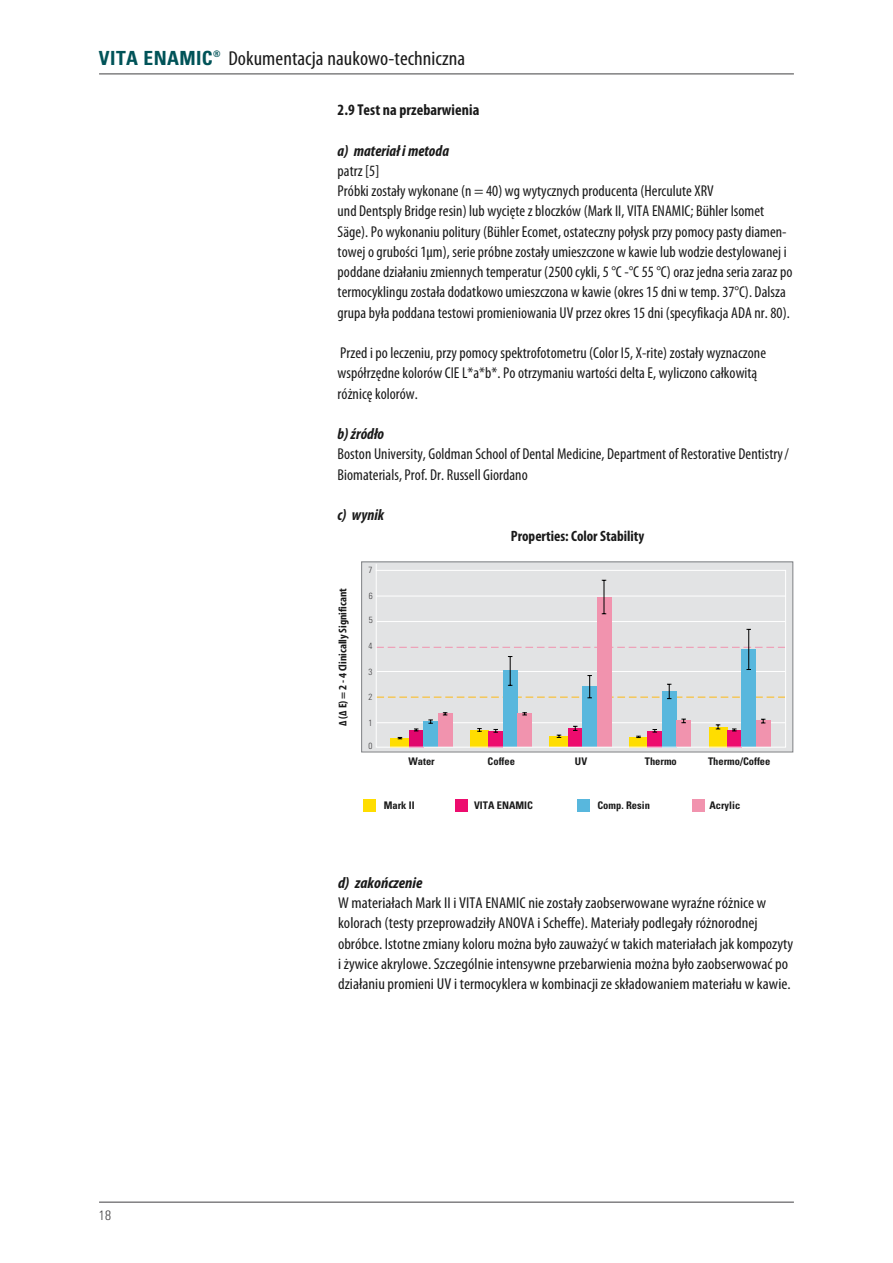
<style>
.page{position:relative;width:893px;height:1263px;background:#fff}
.page>*{position:absolute;margin:0;border:0;box-sizing:border-box;transform-origin:0 0}
.t1{font:condensed 20.25px "Myriad Pro";letter-spacing:.005em;color:#1a1a1a;scale:1.05 1}
.t2{font:condensed 15.75px/20.2px "Myriad Pro";letter-spacing:.005em;color:#1a1a1a}
.t3{font:condensed 15.75px/20.2px "Myriad Pro";letter-spacing:.005em;color:#1a1a1a;scale:1.05 1}
.t4{font:italic 700 condensed 15.75px "Myriad Pro";letter-spacing:.005em;color:#1a1a1a}
.t5{font:700 condensed 15.75px "Myriad Pro";letter-spacing:.005em;color:#1a1a1a}
.t6{font:italic 700 condensed 15.75px "Myriad Pro";letter-spacing:.005em;color:#1a1a1a;scale:1.05 1}
.t7{font:700 condensed 15px "Myriad Pro";color:#1a1a1a}
.t8{font:300 condensed 13.5px "Univers";color:#414042}
.t9{font:700 condensed 11.25px "Myriad Pro";color:#1a1a1a;scale:1.05 1}
.t10{font:700 condensed 10.5px "Univers LT";color:#1a1a1a}
.t11{font:300 condensed 8.85px "Univers LT";color:#414042}
.s1{font-family:"Univers";font-weight:700;font-size:19.5px;color:#005358}
</style>
<div class="page">
<hr style="left:99px;top:1202px;width:695px;height:1px;background:#414042">
<hr style="left:99px;top:74px;width:695px;height:1px;background:#414042">
<div style="left:362px;top:562px;width:431px;height:190px;background:#e2e3e4"></div>
<div style="left:361px;top:562px;width:432px;height:190px;border:1px solid #808285"></div>
<hr style="left:376px;top:722px;width:409px;height:1px;background:#fff">
<hr style="left:376px;top:621px;width:409px;height:1px;background:#fff">
<svg style="left:378px;top:647px;width:406px;height:1px"></svg>
<hr style="left:376px;top:596px;width:409px;height:1px;background:#fff">
<div style="left:391px;top:738px;width:18px;height:9px;background:#fd0"></div>
<div style="left:409px;top:730px;width:14px;height:17px;background:#e0066d"></div>
<svg style="left:414px;top:729px;width:4px;height:3px"></svg>
<div style="left:423px;top:721px;width:15px;height:26px;background:#58b7dd"></div>
<div style="left:438px;top:714px;width:14px;height:33px;background:#f193ae"></div>
<svg style="left:428px;top:720px;width:5px;height:4px"></svg>
<svg style="left:443px;top:712px;width:4px;height:4px"></svg>
<div style="left:470px;top:730px;width:18px;height:17px;background:#fd0"></div>
<div style="left:488px;top:731px;width:15px;height:16px;background:#ed0c6e"></div>
<svg style="left:493px;top:729px;width:5px;height:4px"></svg>
<div style="left:503px;top:671px;width:14px;height:76px;background:#58b7dd"></div>
<div style="left:517px;top:714px;width:15px;height:33px;background:#f193ae"></div>
<svg style="left:522px;top:712px;width:5px;height:4px"></svg>
<div style="left:550px;top:736px;width:18px;height:11px;background:#fd0"></div>
<div style="left:568px;top:728px;width:14px;height:19px;background:#ed0c6e"></div>
<svg style="left:573px;top:726px;width:4px;height:5px"></svg>
<div style="left:582px;top:687px;width:15px;height:60px;background:#58b7dd"></div>
<div style="left:597px;top:597px;width:14px;height:150px;background:#f193ae"></div>
<hr style="left:604px;top:580px;width:1px;height:34px;background:#000">
<div style="left:629px;top:737px;width:18px;height:10px;background:#fd0"></div>
<div style="left:647px;top:731px;width:15px;height:16px;background:#ed0c6e"></div>
<svg style="left:652px;top:729px;width:5px;height:4px"></svg>
<div style="left:662px;top:691px;width:14px;height:56px;background:#58b7dd"></div>
<div style="left:676px;top:721px;width:15px;height:26px;background:#f193ae"></div>
<svg style="left:681px;top:719px;width:5px;height:4px"></svg>
<div style="left:709px;top:727px;width:18px;height:20px;background:#fd0"></div>
<div style="left:727px;top:730px;width:14px;height:17px;background:#ed0c6e"></div>
<svg style="left:716px;top:724px;width:4px;height:6px"></svg>
<svg style="left:732px;top:729px;width:4px;height:3px"></svg>
<div style="left:741px;top:649px;width:15px;height:98px;background:#58b7dd"></div>
<div style="left:756px;top:721px;width:14px;height:26px;background:#f193ae"></div>
<hr style="left:748px;top:629px;width:1px;height:40px;background:#000">
<svg style="left:378px;top:656px;width:406px;height:43px"></svg>
<svg style="left:761px;top:719px;width:4px;height:5px"></svg>
<svg style="left:477px;top:728px;width:5px;height:4px"></svg>
<div style="left:376px;top:570px;width:410px;height:177px;border:1px solid #fff"></div>
<div style="left:364px;top:799px;width:12px;height:13px;background:#fd0"></div>
<div style="left:455px;top:799px;width:13px;height:13px;background:#ed0c6e"></div>
<div style="left:577px;top:799px;width:13px;height:13px;background:#58b7dd"></div>
<div style="left:692px;top:799px;width:13px;height:13px;background:#f193ae"></div>
<p class="t1" style="left:99px;top:47px;width:350px"><span class="s1">VITA ENAMIC</span><sup>®</sup> Dokumentacja naukowo-techniczna</p>
<p class="t5" style="left:338px;top:101px;width:143px">2.9 Test na przebarwienia</p>
<p class="t4" style="left:338px;top:142px;width:113px">a) materiał i metoda</p>
<p class="t2" style="left:338px;top:161px;width:456px">patrz [5]<br>Próbki zostały wykonane (n = 40) wg wytycznych producenta (Herculute XRV<br>und Dentsply Bridge resin) lub wycięte z bloczków (Mark II, VITA ENAMIC; Bühler Isomet Säge). Po wykonaniu politury (Bühler Ecomet, ostateczny połysk przy pomocy pasty diamen&shy;towej o grubości 1µm), serie próbne zostały umieszczone w kawie lub wodzie destylowanej i poddane działaniu zmiennych temperatur (2500 cykli, 5 °C -°C 55 °C) oraz jedna seria zaraz po termocyklingu została dodatkowo umieszczona w kawie (okres 15 dni w temp. 37°C). Dalsza grupa była poddana testowi promieniowania UV przez okres 15 dni (specyfikacja ADA nr. 80).</p>
<p class="t2" style="left:338px;top:343px;width:430px">Przed i po leczeniu, przy pomocy spektrofotometru (Color I5, X-rite) zostały wyznaczone współrzędne kolorów CIE L*a*b*. Po otrzymaniu wartości delta E, wyliczono całkowitą różnicę kolorów.</p>
<p class="t4" style="left:338px;top:426px;width:48px">b) źródło</p>
<p class="t2" style="left:338px;top:444px;width:453px">Boston University, Goldman School of Dental Medicine, Department of Restorative Dentistry/<br>Biomaterials, Prof. Dr. Russell Giordano</p>
<p class="t4" style="left:338px;top:507px;width:48px">c) wynik</p>
<p class="t9" style="left:337px;top:726px;width:133px;rotate:-90deg">∆ (∆ E) = 2 - 4 Clinically Significant</p>
<p class="t11" style="left:368px;top:565px;width:5px">7</p>
<p class="t11" style="left:369px;top:590px;width:5px">6</p>
<p class="t11" style="left:369px;top:614px;width:5px">5</p>
<p class="t11" style="left:369px;top:641px;width:5px">4</p>
<p class="t11" style="left:369px;top:666px;width:5px">3</p>
<p class="t11" style="left:369px;top:692px;width:5px">2</p>
<p class="t11" style="left:369px;top:717px;width:5px">1</p>
<p class="t11" style="left:369px;top:740px;width:5px">0</p>
<p class="t7" style="left:511px;top:527px;width:135px">Properties: Color Stability</p>
<p class="t10" style="left:408px;top:755px;width:28px">Water</p>
<p class="t10" style="left:488px;top:755px;width:29px">Coffee</p>
<p class="t10" style="left:575px;top:755px;width:14px">UV</p>
<p class="t10" style="left:645px;top:755px;width:34px">Thermo</p>
<p class="t10" style="left:708px;top:755px;width:64px">Thermo/Coffee</p>
<p class="t10" style="left:384px;top:799px;width:32px">Mark II</p>
<p class="t10" style="left:474px;top:799px;width:60px">VITA ENAMIC</p>
<p class="t10" style="left:597px;top:799px;width:54px">Comp. Resin</p>
<p class="t10" style="left:709px;top:799px;width:32px">Acrylic</p>
<p class="t8" style="left:99px;top:1207px;width:14px">18</p>
<p class="t6" style="left:338px;top:874px;width:82px">d) zakończenie</p>
<p class="t3" style="left:338px;top:893px;width:435px">W materiałach Mark II i VITA ENAMIC nie zostały zaobserwowane wyraźne różnice w kolorach (testy przeprowadziły ANOVA i Scheffe). Materiały podlegały różnorodnej obróbce. Istotne zmiany koloru można było zauważyć w takich materiałach jak kompozyty i żywice akrylowe. Szczególnie intensywne przebarwienia można było zaobserwować po działaniu promieni UV i termocyklera w kombinacji ze składowaniem materiału w kawie.</p>
</div>
